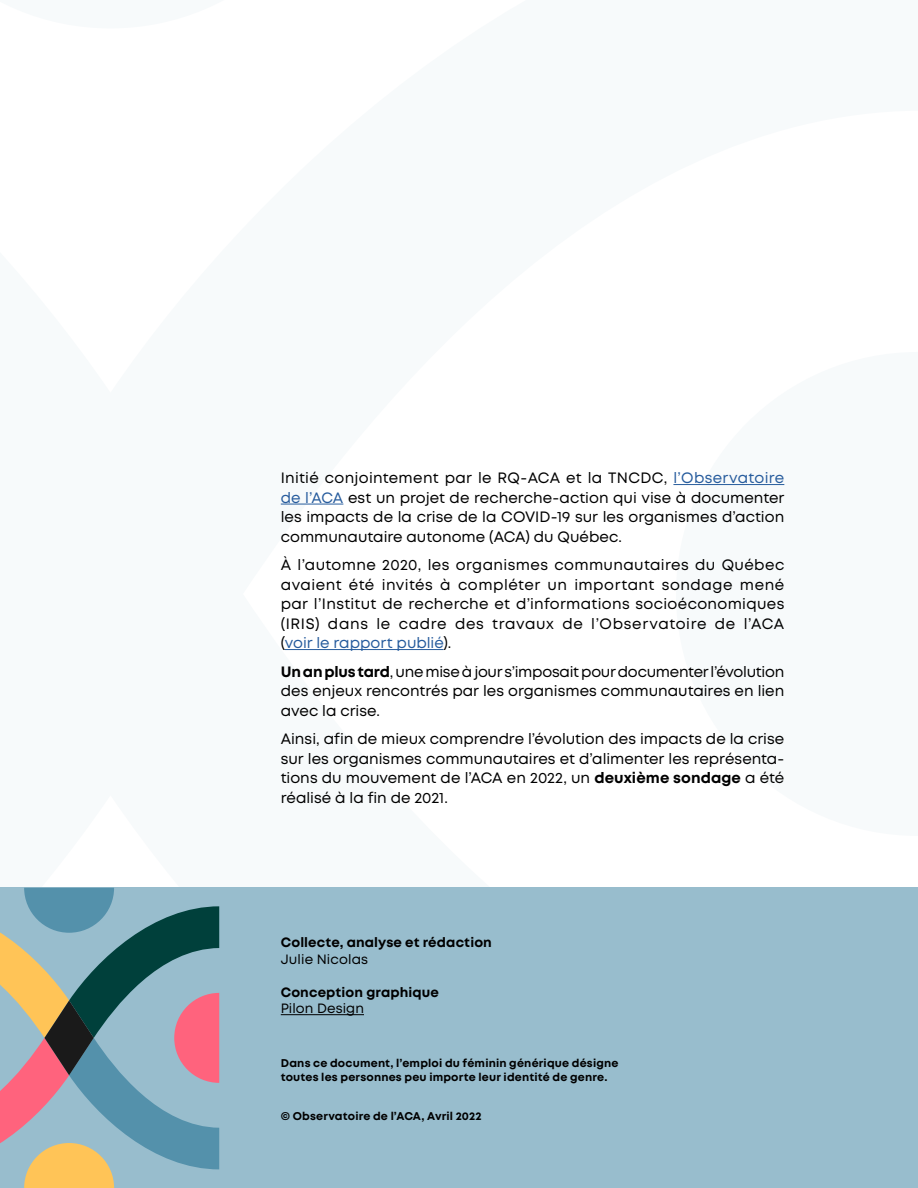
<style>
.page{position:relative;width:918px;height:1188px;background:#fff}
.page>*{position:absolute;margin:0;border:0;box-sizing:border-box;transform-origin:0 0}
.t1{font:15px/19.5px "Mont";color:#000;text-align:justify}
.t2{font:700 13.5px "Mont";letter-spacing:.01em;color:#000}
.t3{font:13.5px "Mont";letter-spacing:.01em;color:#000}
.t4{font:700 11.25px/15px "Mont";letter-spacing:.015em;color:#000}
.s1{color:#275c9d}
.s2{font-weight:700}
</style>
<div class="page">
<div style="left:0;top:888px;width:918px;height:300px;background:#98bdcd"></div>
<svg style="left:0;top:888px;width:219px;height:300px"></svg>
<hr style="left:673px;top:484px;width:111px;height:1px;background:#275c9d">
<hr style="left:281px;top:504px;width:62px;height:1px;background:#275c9d">
<hr style="left:285px;top:649px;width:158px;height:1px;background:#275c9d">
<hr style="left:281px;top:1014px;width:83px;height:1px;background:#000">
<p class="t1" style="left:281px;top:468px;width:505px">Initié conjointement par le RQ-ACA et la TNCDC, <span class="s1">l’Observatoire de l’ACA</span> est un projet de recherche-action qui vise à documenter les impacts de la crise de la COVID-19 sur les organismes d’action communautaire autonome (ACA) du Québec.</p>
<p class="t1" style="left:281px;top:555px;width:505px">À l’automne 2020, les organismes communautaires du Québec avaient été invités à compléter un important sondage mené par l’Institut de recherche et d’informations socioéconomiques (IRIS) dans le cadre des travaux de l’Observatoire de l’ACA (<span class="s1">voir le rapport publié</span>).</p>
<p class="t1" style="left:281px;top:662px;width:505px"><span class="s2">Un an plus tard</span>, une mise à jour s’imposait pour documenter l’évolution des enjeux rencontrés par les organismes communautaires en lien avec la crise.</p>
<p class="t1" style="left:281px;top:729px;width:505px">Ainsi, afin de mieux comprendre l’évolution des impacts de la crise sur les organismes communautaires et d’alimenter les représenta&shy;tions du mouvement de l’ACA en 2022, un <span class="s2">deuxième sondage</span> a été réalisé à la fin de 2021.</p>
<p class="t2" style="left:281px;top:934px;width:213px">Collecte, analyse et rédaction</p>
<p class="t3" style="left:281px;top:950px;width:89px">Julie Nicolas</p>
<p class="t2" style="left:281px;top:983px;width:160px">Conception graphique</p>
<p class="t3" style="left:281px;top:1000px;width:85px">Pilon Design</p>
<p class="t4" style="left:281px;top:1055px;width:339px">Dans ce document, l’emploi du féminin générique désigne toutes les personnes peu importe leur identité de genre.</p>
<p class="t4" style="left:281px;top:1109px;width:202px">© Observatoire de l’ACA, Avril 2022</p>
</div>
